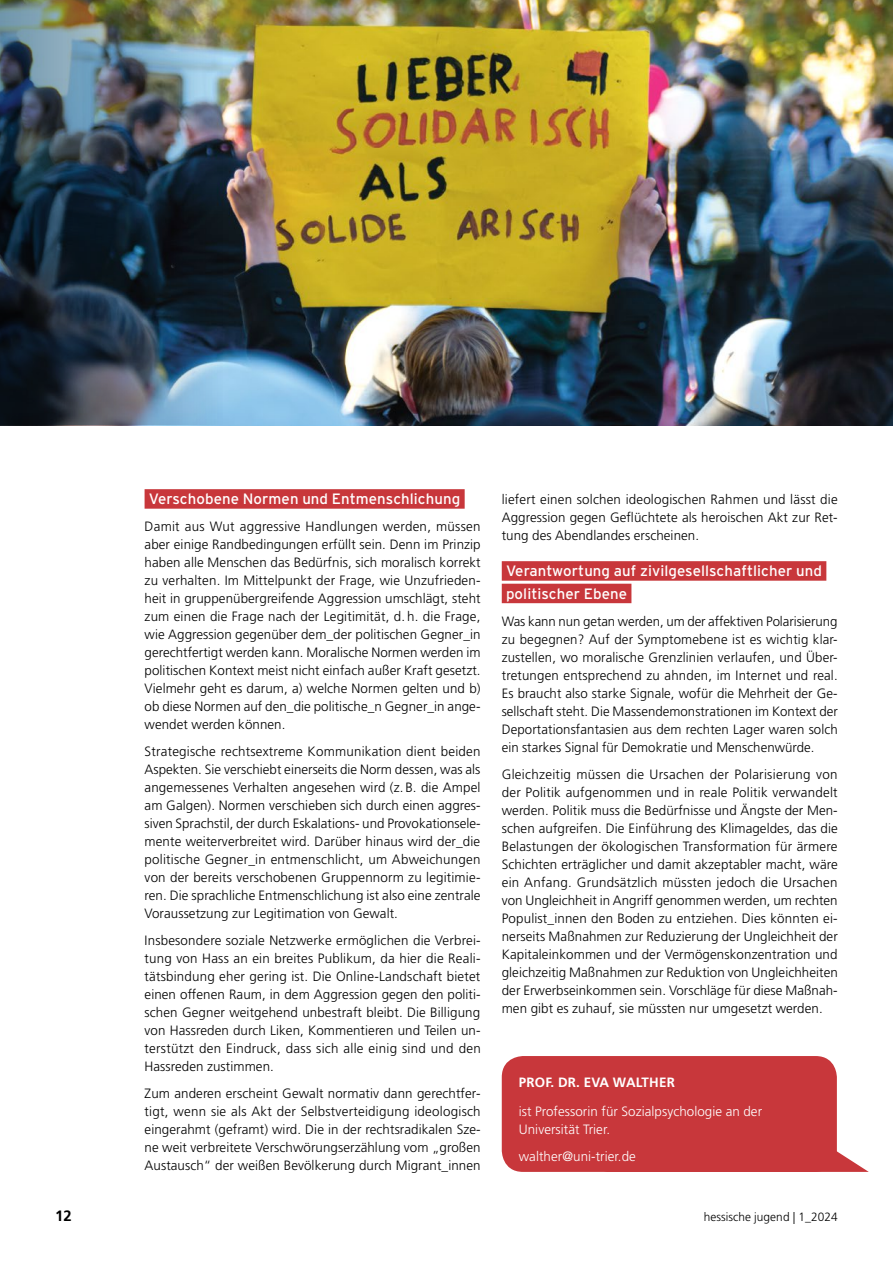
<style>
.page{position:relative;width:893px;height:1263px;background:#fff}
.page>*{position:absolute;margin:0;border:0;box-sizing:border-box;transform-origin:0 0}
.t1{font:15px/22.5px "Interstate";letter-spacing:.005em;color:#fff}
.t2{font:700 15px "Frutiger";color:#000}
.t3{font:300 13.5px/18px "Frutiger";letter-spacing:.005em;color:#000;text-align:justify}
.t4{font:300 13.5px/18px "Frutiger";letter-spacing:.005em;color:#fff}
.t5{font:700 13.5px "Frutiger";letter-spacing:.015em;color:#fff}
.t6{font:300 12px "Frutiger";letter-spacing:.005em;color:#000}
</style>
<div class="page">
<div style="left:145px;top:489px;width:320px;height:20px;background:#c8373b"></div>
<svg style="left:820px;top:1151px;width:49px;height:21px"></svg>
<div style="left:502px;top:1056px;width:335px;height:116px;background:#c8373b;border-radius:21px"></div>
<div style="left:502px;top:561px;width:324px;height:20px;background:#c8373b"></div>
<div style="left:502px;top:584px;width:129px;height:19px;background:#c8373b"></div>
<img style="left:223px;top:0;width:670px;height:425px">
<img style="left:0;top:0;width:223px;height:425px">
<p class="t1" style="left:149px;top:487px;width:313px">Verschobene Normen und Entmenschlichung</p>
<p class="t3" style="left:145px;top:518px;width:338px">Damit aus Wut aggressive Handlungen werden, müssen aber einige Randbedingungen erfüllt sein. Denn im Prinzip haben alle Menschen das Bedürfnis, sich moralisch korrekt zu verhalten. Im Mittelpunkt der Frage, wie Unzufrieden&shy;heit in gruppenübergreifende Aggression umschlägt, steht zum einen die Frage nach der Legitimität, d. h. die Frage, wie Aggression gegenüber dem_der politischen Gegner_in gerechtfertigt werden kann. Moralische Normen werden im politischen Kontext meist nicht einfach außer Kraft gesetzt.<br>Vielmehr geht es darum, a) welche Normen gelten und b) ob diese Normen auf den_die politische_n Gegner_in ange&shy;wendet werden können.</p>
<p class="t3" style="left:145px;top:743px;width:338px">Strategische rechtsextreme Kommunikation dient beiden Aspekten. Sie verschiebt einerseits die Norm dessen, was als angemessenes Verhalten angesehen wird (z. B. die Ampel am Galgen). Normen verschieben sich durch einen aggres&shy;siven Sprachstil, der durch Eskalations- und Provokationsele&shy;mente weiterverbreitet wird. Darüber hinaus wird der_die politische Gegner_in entmenschlicht, um Abweichungen von der bereits verschobenen Gruppennorm zu legitimie&shy;ren. Die sprachliche Entmenschlichung ist also eine zentrale Voraussetzung zur Legitimation von Gewalt.</p>
<p class="t3" style="left:145px;top:932px;width:338px">Insbesondere soziale Netzwerke ermöglichen die Verbrei&shy;tung von Hass an ein breites Publikum, da hier die Reali&shy;tätsbindung eher gering ist. Die Online-Landschaft bietet einen offenen Raum, in dem Aggression gegen den politi&shy;schen Gegner weitgehend unbestraft bleibt. Die Billigung von Hassreden durch Liken, Kommentieren und Teilen un&shy;terstützt den Eindruck, dass sich alle einig sind und den Hassreden zustimmen.</p>
<p class="t3" style="left:145px;top:1085px;width:338px">Zum anderen erscheint Gewalt normativ dann gerechtfer&shy;tigt, wenn sie als Akt der Selbstverteidigung ideologisch eingerahmt (geframt) wird. Die in der rechtsradikalen Sze&shy;ne weit verbreitete Verschwörungserzählung vom „großen Austausch“ der weißen Bevölkerung durch Migrant_innen</p>
<p class="t3" style="left:502px;top:491px;width:337px">liefert einen solchen ideologischen Rahmen und lässt die Aggression gegen Geflüchtete als heroischen Akt zur Ret&shy;tung des Abendlandes erscheinen.</p>
<p class="t1" style="left:506px;top:559px;width:317px">Verantwortung auf zivilgesellschaftlicher und politischer Ebene</p>
<p class="t3" style="left:502px;top:612px;width:338px">Was kann nun getan werden, um der affektiven Polarisierung zu begegnen? Auf der Symptomebene ist es wichtig klar&shy;zustellen, wo moralische Grenzlinien verlaufen, und Über&shy;tretungen entsprechend zu ahnden, im Internet und real.<br>Es braucht also starke Signale, wofür die Mehrheit der Ge&shy;sellschaft steht. Die Massendemonstrationen im Kontext der Deportationsfantasien aus dem rechten Lager waren solch ein starkes Signal für Demokratie und Menschenwürde.</p>
<p class="t3" style="left:502px;top:765px;width:338px">Gleichzeitig müssen die Ursachen der Polarisierung von der Politik aufgenommen und in reale Politik verwandelt werden. Politik muss die Bedürfnisse und Ängste der Men&shy;schen aufgreifen. Die Einführung des Klimageldes, das die Belastungen der ökologischen Transformation für ärmere Schichten erträglicher und damit akzeptabler macht, wäre ein Anfang. Grundsätzlich müssten jedoch die Ursachen von Ungleichheit in Angriff genommen werden, um rechten Populist_innen den Boden zu entziehen. Dies könnten ei&shy;nerseits Maßnahmen zur Reduzierung der Ungleichheit der Kapitaleinkommen und der Vermögenskonzentration und gleichzeitig Maßnahmen zur Reduktion von Ungleichheiten der Erwerbseinkommen sein. Vorschläge für diese Maßnah&shy;men gibt es zuhauf, sie müssten nur umgesetzt werden.</p>
<p class="t5" style="left:519px;top:1074px;width:158px">PROF. DR. EVA WALTHER</p>
<p class="t4" style="left:519px;top:1103px;width:245px">ist Professorin für Sozialpsychologie an der<br>Universität Trier.</p>
<p class="t4" style="left:519px;top:1148px;width:119px">walther@uni-trier.de</p>
<p class="t2" style="left:55px;top:1207px;width:18px">12</p>
<p class="t6" style="left:704px;top:1210px;width:136px">hessische jugend | 1_2024</p>
</div>
